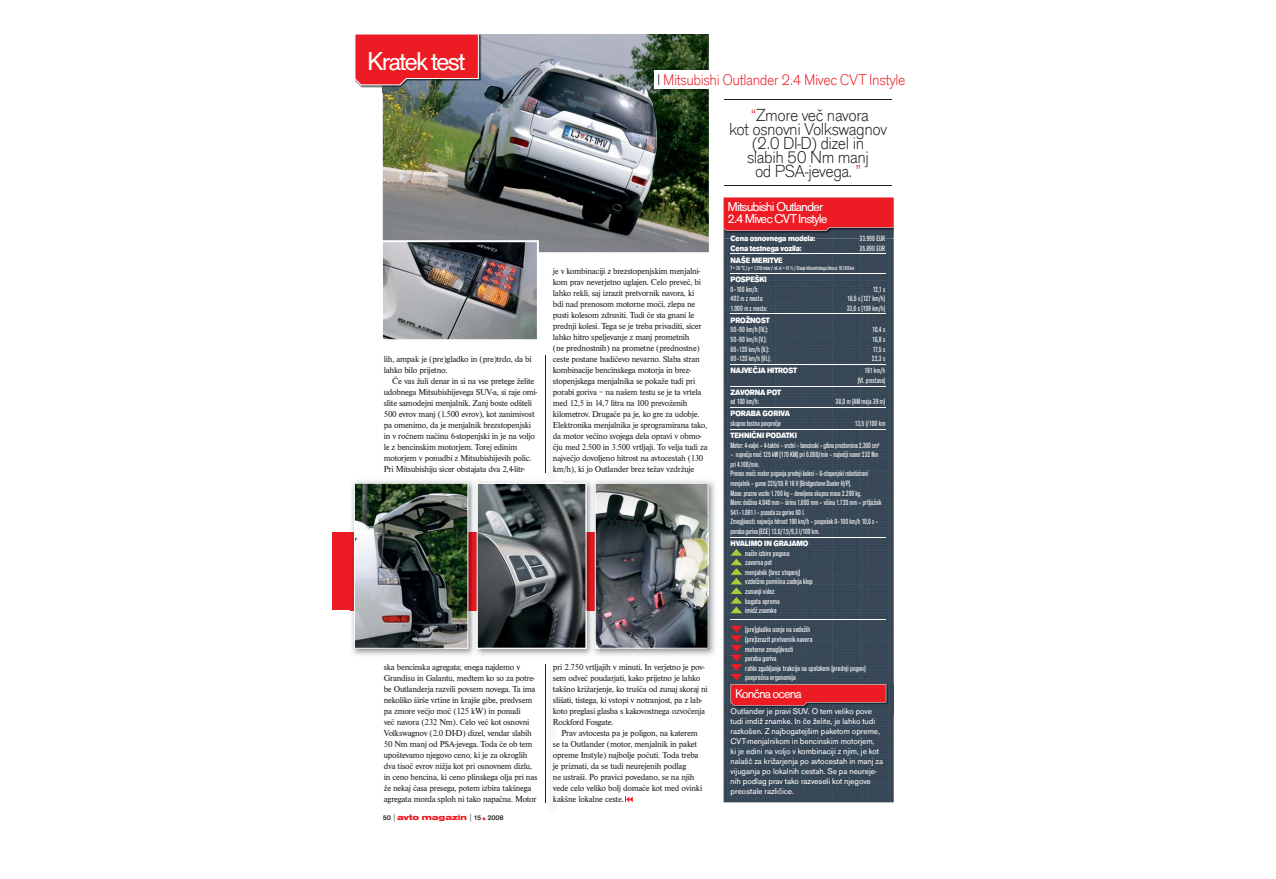
<style>
.page{position:relative;width:1276px;height:879px;background:#fff}
.page>*{position:absolute;margin:0;border:0;box-sizing:border-box;transform-origin:0 0}
.t1{font:26.7px "Accius T";letter-spacing:-.07em;color:#fff}
.t2{font:18px/14px "Accius T Ligh";letter-spacing:-.025em;color:#231f20;text-align:center}
.t3{font:16px "Accius T Ligh";letter-spacing:-.025em;color:#ed1c24}
.t4{font:13.3px/12.4px "Accius T";letter-spacing:-.07em;color:#fff}
.t5{font:13.1px "Accius T";letter-spacing:-.07em;color:#fff}
.t6{font:9px/11px "Nimbus Rom D";letter-spacing:-.03em;color:#231f20}
.t7{font:8.5px/10px "Accius T";letter-spacing:-.01em;color:#fff}
.t8{font:8px/9.6px "Accius T Regu Narr";color:#fff;text-align:right;scale:.9 1}
.t9{font:8px/9.6px "Accius T Regu Narr";color:#fff}
.t10{font:8px "Accius T Ultr";letter-spacing:-.025em;color:#fff;scale:.9 1}
.t11{font:8px "Accius T Regu Narr";letter-spacing:-.02em;color:#fff;scale:.9 1}
.t12{font:8px "Nimbus San D Blac Exte";color:#ed1c24}
.t13{font:6px "Accius T Regu Narr";letter-spacing:-.025em;color:#fff;scale:.9 1}
.s1{font-family:"Accius T";font-weight:500;font-size:7px;color:#231f20}
.s2{font-family:"Accius T Ligh";font-size:9px;color:#231f20}
.s3{color:#231f20}
.s4{color:#ed1c24}
</style>
<div class="page">
<div style="left:332px;top:532px;width:362px;height:78px;background:#ed1c24"></div>
<svg style="left:626px;top:796px;width:7px;height:6px"></svg>
<img style="left:383px;top:34px;width:326px;height:218px">
<img style="left:359px;top:34px;width:127px;height:59px">
<svg style="left:355px;top:34px;width:124px;height:51px;background:#e22a32"></svg>
<div style="left:723px;top:231px;width:170px;height:571px;background:#384857"></div>
<hr style="left:730px;top:253px;width:156px;height:1px;background:#fff">
<hr style="left:730px;top:273px;width:156px;height:1px;background:#fff">
<hr style="left:730px;top:313px;width:156px;height:1px;background:#fff">
<hr style="left:730px;top:364px;width:156px;height:1px;background:#fff">
<hr style="left:730px;top:386px;width:156px;height:1px;background:#fff">
<hr style="left:730px;top:407px;width:156px;height:1px;background:#fff">
<hr style="left:730px;top:429px;width:156px;height:1px;background:#fff">
<hr style="left:730px;top:537px;width:156px;height:1px;background:#fff">
<svg style="left:730px;top:549px;width:12px;height:64px"></svg>
<hr style="left:730px;top:619px;width:156px;height:1px;background:#fff">
<svg style="left:893px;top:685px;width:1px;height:29px"></svg>
<img style="left:731px;top:685px;width:162px;height:29px">
<svg style="left:730px;top:626px;width:156px;height:79px;background:#673e4b"></svg>
<img style="left:724px;top:231px;width:170px;height:7px">
<img style="left:731px;top:236px;width:84px;height:2px">
<img style="left:860px;top:236px;width:25px;height:2px">
<svg style="left:723px;top:197px;width:171px;height:34px;background:#e5242c"></svg>
<div style="left:893px;top:196px;width:11px;height:34px;background:#fff"></div>
<img style="left:382px;top:240px;width:157px;height:100px">
<hr style="left:724px;top:99px;width:168px;height:1px;background:#231f20">
<hr style="left:724px;top:185px;width:168px;height:1px;background:#231f20">
<img style="left:350px;top:480px;width:123px;height:176px">
<img style="left:350px;top:532px;width:123px;height:78px">
<img style="left:354px;top:483px;width:114px;height:166px">
<img style="left:481px;top:480px;width:110px;height:176px">
<img style="left:586px;top:532px;width:5px;height:78px">
<img style="left:481px;top:480px;width:65px;height:3px">
<img style="left:473px;top:481px;width:8px;height:174px">
<img style="left:599px;top:480px;width:116px;height:176px">
<img style="left:591px;top:480px;width:8px;height:175px">
<img style="left:595px;top:483px;width:113px;height:166px">
<img style="left:546px;top:480px;width:16px;height:3px">
<svg style="left:476px;top:483px;width:110px;height:166px;background:#505558"></svg>
<hr style="left:545px;top:355px;width:1px;height:117px;background:#231f20">
<hr style="left:545px;top:664px;width:1px;height:138px;background:#231f20">
<div style="left:654px;top:71px;width:56px;height:18px;background:#fff"></div>
<h1 class="t1" style="left:367px;top:45px;width:100px">Kratek test</h1>
<p class="t6" style="left:384px;top:353px;width:149px">lih, ampak je (pre)gladko in (pre)trdo, da bi lahko bilo prijetno.</p>
<p class="t6" style="left:384px;top:375px;width:155px;text-indent:9px">Če vas žuli denar in si na vse pretege želite udobnega Mitsubishijevega SUV-a, si raje omi&shy;slite samodejni menjalnik. Zanj boste odšteli 500 evrov manj (1.500 evrov), kot zanimivost pa omenimo, da je menjalnik brezstopenjski in v ročnem načinu 6-stopenjski in je na voljo le z bencinskim motorjem. Torej edinim motorjem v ponudbi z Mitsubishijevih polic.<br>Pri Mitsubishiju sicer obstajata dva 2,4-litr-</p>
<p class="t6" style="left:384px;top:661px;width:155px">ska bencinska agregata; enega najdemo v Grandisu in Galantu, medtem ko so za potre&shy;be Outlanderja razvili povsem novega. Ta ima nekoliko širše vrtine in krajše gibe, predvsem pa zmore večjo moč (125 kW) in ponudi<br>več navora (232 Nm). Celo več kot osnovni Volkswagnov (2.0 DI-D) dizel, vendar slabih 50 Nm manj od PSA-jevega. Toda če ob tem upoštevamo njegovo ceno, ki je za okroglih dva tisoč evrov nižja kot pri osnovnem dizlu, in ceno bencina, ki ceno plinskega olja pri nas že nekaj časa presega, potem izbira takšnega agregata morda sploh ni tako napačna. Motor</p>
<p class="t12" style="left:383px;top:813px;width:122px"><span class="s1">50</span> <span class="s2">|</span>avto maga zin <span class="s2">|</span> <span class="s1">15</span> ■ <span class="s1">2008</span></p>
<h3 class="t3" style="left:657px;top:70px;width:250px"><span class="s3">I</span> Mitsubishi Outlander 2.4 Mivec CVT Instyle</h3>
<h2 class="t2" style="left:729px;top:108px;width:159px"><span class="s4">“</span>Zmore več navora<br>kot osnovni Volkswagnov (2.0 DI-D) dizel in<br>slabih 50 Nm manj<br>od PSA-jevega. <span class="s4">”</span></h2>
<h3 class="t4" style="left:727px;top:200px;width:101px">Mitsubishi Outlander<br>2.4 Mivec CVT Instyle</h3>
<p class="t6" style="left:553px;top:265px;width:156px">je v kombinaciji z brezstopenjskim menjalni&shy;kom prav neverjetno uglajen. Celo preveč, bi lahko rekli, saj izrazit pretvornik navora, ki<br>bdi nad prenosom motorne moči, zlepa ne pusti kolesom zdrsniti. Tudi če sta gnani le prednji kolesi. Tega se je treba privaditi, sicer lahko hitro speljevanje z manj prometnih<br>(ne prednostnih) na prometne (prednostne) ceste postane hudičevo nevarno. Slaba stran kombinacije bencinskega motorja in brez&shy;stopenjskega menjalnika se pokaže tudi pri porabi goriva − na našem testu se je ta vrtela med 12,5 in 14,7 litra na 100 prevoženih kilometrov. Drugače pa je, ko gre za udobje.<br>Elektronika menjalnika je sprogramirana tako, da motor večino svojega dela opravi v obmo&shy;čju med 2.500 in 3.500 vrtljaji. To velja tudi za največjo dovoljeno hitrost na avtocestah (130 km/h), ki jo Outlander brez težav vzdržuje</p>
<p class="t6" style="left:553px;top:661px;width:156px">pri 2.750 vrtljajih v minuti. In verjetno je pov&shy;sem odveč poudarjati, kako prijetno je lahko takšno križarjenje, ko trušča od zunaj skoraj ni slišati, tistega, ki vstopi v notranjost, pa z lah&shy;koto preglasi glasba s kakovostnega ozvočenja Rockford Fosgate.</p>
<p class="t6" style="left:553px;top:727px;width:151px;text-indent:9px">Prav avtocesta pa je poligon, na katerem se ta Outlander (motor, menjalnik in paket opreme Instyle) najbolje počuti. Toda treba je priznati, da se tudi neurejenih podlag<br>ne ustraši. Po pravici povedano, se na njih vede celo veliko bolj domače kot med ovinki kakšne lokalne ceste.</p>
<p class="t10" style="left:730px;top:234px;width:96px">Cena osnovnega modela:</p>
<p class="t8" style="left:859px;top:234px;width:30px">33 990 EUR</p>
<p class="t8" style="left:865px;top:234px;width:3px">.</p>
<p class="t10" style="left:730px;top:243px;width:81px">Cena testnega vozila:</p>
<p class="t8" style="left:859px;top:243px;width:30px">35.890 EUR</p>
<p class="t10" style="left:730px;top:255px;width:59px">NAŠE MERITVE</p>
<p class="t13" style="left:730px;top:264px;width:139px">T = 26 °C / p = 1.210 mbar / rel. vl. = 41 % / Stanje kilometrskega števca: 10.789 km</p>
<p class="t10" style="left:730px;top:274px;width:42px">POSPEŠKI</p>
<p class="t8" style="left:730px;top:284px;width:33px">0–100 km/h:</p>
<p class="t8" style="left:872px;top:284px;width:15px">12,1 s</p>
<p class="t8" style="left:730px;top:294px;width:38px">402 m z mesta:</p>
<p class="t8" style="left:847px;top:294px;width:44px">18,6 s (127 km/h)</p>
<p class="t8" style="left:730px;top:303px;width:42px">1.000 m z mesta:</p>
<p class="t8" style="left:846px;top:303px;width:44px">33,6 s (159 km/h)</p>
<p class="t10" style="left:730px;top:315px;width:45px">PROŽNOST</p>
<p class="t8" style="left:730px;top:325px;width:43px">50–90 km/h (IV.):</p>
<p class="t8" style="left:872px;top:325px;width:16px">10,4 s</p>
<p class="t8" style="left:730px;top:334px;width:42px">50–90 km/h (V.):</p>
<p class="t8" style="left:872px;top:334px;width:16px">16,8 s</p>
<p class="t8" style="left:730px;top:344px;width:45px">80–120 km/h (V.):</p>
<p class="t8" style="left:872px;top:344px;width:15px">17,5 s</p>
<p class="t8" style="left:730px;top:354px;width:46px">80–120 km/h (VI.):</p>
<p class="t8" style="left:872px;top:354px;width:16px">22,3 s</p>
<p class="t10" style="left:730px;top:366px;width:75px">NAJVEČJA HITROST</p>
<p class="t8" style="left:857px;top:366px;width:32px">191 km/h (VI. prestava)</p>
<p class="t10" style="left:730px;top:387px;width:58px">ZAVORNA POT</p>
<p class="t8" style="left:730px;top:397px;width:33px">od 100 km/h:</p>
<p class="t8" style="left:835px;top:397px;width:57px">38,0 m (AM meja 39 m)</p>
<p class="t10" style="left:730px;top:409px;width:67px">PORABA GORIVA</p>
<p class="t8" style="left:730px;top:418px;width:58px">skupno testno povprečje</p>
<p class="t8" style="left:855px;top:418px;width:35px">13,5 l/100 km</p>
<p class="t10" style="left:730px;top:430px;width:75px">TEHNIČNI PODATKI</p>
<p class="t11" style="left:730px;top:440px;width:167px">Motor: 4-valjni – 4-taktni – vrstni – bencinski – gibna prostornina 2.360 cm³</p>
<p class="t8" style="left:730px;top:450px;width:169px;text-align:left">– največja moč 125 kW (170 KM) pri 6.000/min – največji navor 232 Nm pri 4.100/min.<br>Prenos moči: motor poganja prednji kolesi – 6-stopenjski robotizirani menjalnik – gume 225/55 R 18 V (Bridgestone Dueler H/P).<br>Mase: prazno vozilo 1.700 kg – dovoljena skupna masa 2.290 kg.<br>Mere: dolžina 4.640 mm – širina 1.800 mm – višina 1.720 mm – prtljažnik 541–1.691 l – posoda za gorivo 60 l.<br>Zmogljivosti: največja hitrost 190 km/h – pospešek 0–100 km/h 10,6 s – poraba goriva (ECE) 12,6/7,5/9,3 l/100 km.</p>
<p class="t10" style="left:730px;top:538px;width:88px">HVALIMO IN GRAJAMO</p>
<p class="t9" style="left:745px;top:548px;width:69px">način izbire pogona<br>zavorna pot<br>menjalnik (brez stopenj) vzdolžno pomična zadnja klop zunanji videz<br>bogata oprema<br>imidž znamke</p>
<p class="t9" style="left:745px;top:625px;width:122px">(pre)gladko usnje na sedežih<br>(pre)izrazit pretvornik navora<br>motorne zmogljivosti<br>poraba goriva<br>rahlo zgubljanje trakcije na spolzkem (prednji pogon) povprečna ergonomija</p>
<h3 class="t5" style="left:735px;top:686px;width:68px">Končna ocena</h3>
<p class="t7" style="left:730px;top:707px;width:154px">Outlander je pravi SUV. O tem veliko pove tudi imdiž znamke. In če želite, je lahko tudi razkošen. Z najbogatejšim paketom opreme, CVT-menjalnikom in bencinskim motorjem,<br>ki je edini na voljo v kombinaciji z njim, je kot nalašč za križarjenja po avtocestah in manj za vijuganja po lokalnih cestah. Se pa neureje&shy;nih podlag prav tako razveseli kot njegove preostale različice.</p>
</div>
